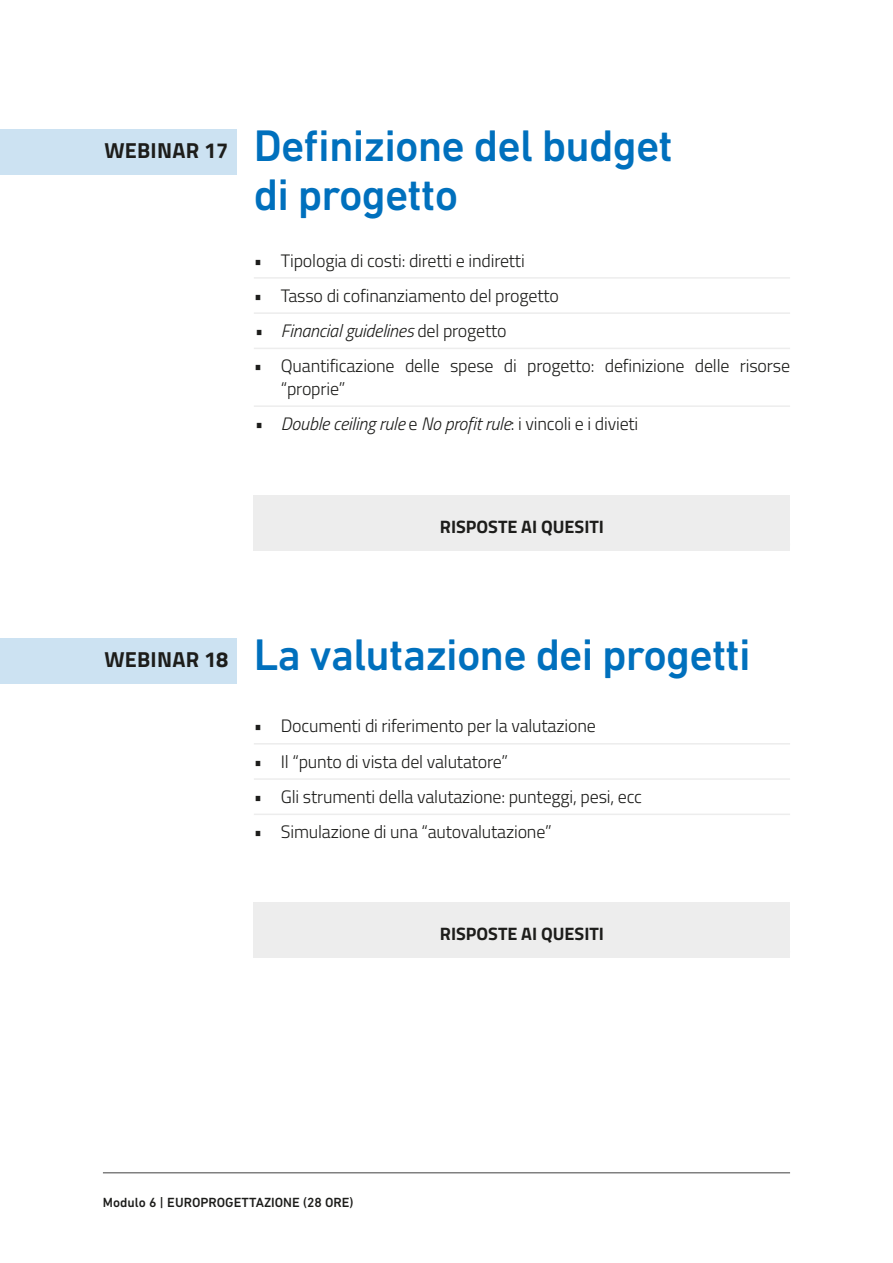
<style>
.page{position:relative;width:893px;height:1263px;background:#fff}
.page>*{position:absolute;margin:0;border:0;box-sizing:border-box;transform-origin:0 0}
.t1{font:500 45px/48.8px "DIN Next LT Pro";letter-spacing:-.02em;color:#0070bd}
.t2{font:700 21.75px "Titillium Web";letter-spacing:.01em;color:#1d1d1b}
.t3{font:300 18px/22.5px "Titillium Web";letter-spacing:-.01em;color:#1d1d1b}
.t4{font:italic 300 18px "Titillium Web";letter-spacing:-.01em;color:#1d1d1b}
.t5{font:700 18px "Titillium Web";color:#1d1d1b}
.t6{font:500 13.5px "DIN Next LT Pro";color:#1d1d1b}
.s1{font-style:normal}
.s2{font-family:"Titillium Web";font-weight:700;font-size:21.75px;color:#1d1d1b}
</style>
<div class="page">
<hr style="left:103px;top:1172px;width:687px;height:1px;background:#808080">
<div style="left:0;top:129px;width:237px;height:46px;background:#cce2f2"></div>
<div style="left:254px;top:495px;width:536px;height:56px;background:#ededed"></div>
<hr style="left:254px;top:277px;width:536px;height:2px;background:#ededed">
<hr style="left:254px;top:312px;width:536px;height:2px;background:#ededed">
<hr style="left:254px;top:348px;width:536px;height:1px;background:#ededed">
<hr style="left:254px;top:405px;width:536px;height:2px;background:#ededed">
<div style="left:0;top:638px;width:237px;height:46px;background:#cce2f2"></div>
<div style="left:254px;top:902px;width:536px;height:56px;background:#ededed"></div>
<hr style="left:254px;top:743px;width:536px;height:1px;background:#ededed">
<hr style="left:254px;top:778px;width:536px;height:2px;background:#ededed">
<hr style="left:254px;top:813px;width:536px;height:2px;background:#ededed">
<p class="t2" style="left:104px;top:134px;width:125px">WEBINAR 17</p>
<h1 class="t1" style="left:254px;top:121px;width:421px">Definizione del budget di progetto</h1>
<p class="t3" style="left:254px;top:248px;width:272px">• Tipologia di costi: diretti e indiretti</p>
<p class="t3" style="left:254px;top:283px;width:307px">• Tasso di cofinanziamento del progetto</p>
<p class="t4" style="left:254px;top:318px;width:254px">• Financial guidelines <span class="s1">del progetto</span></p>
<p class="t3" style="left:281px;top:354px;width:511px;text-indent:-27px">• Quantificazione delle spese di progetto: definizione delle risorse “proprie”</p>
<p class="t4" style="left:254px;top:411px;width:386px">• Double ceiling rule <span class="s1">e</span> No profit rule<span class="s1">: i vincoli e i divieti</span></p>
<p class="t5" style="left:440px;top:513px;width:166px">RISPOSTE AI QUESITI</p>
<h1 class="t1" style="left:104px;top:629px;width:648px"><span class="s2">WEBINAR 18</span> La valutazione dei progetti</h1>
<p class="t3" style="left:254px;top:714px;width:343px">• Documenti di riferimento per la valutazione</p>
<p class="t3" style="left:254px;top:749px;width:256px">• Il “punto di vista del valutatore”</p>
<p class="t3" style="left:254px;top:784px;width:390px">• Gli strumenti della valutazione: punteggi, pesi, ecc</p>
<p class="t3" style="left:254px;top:820px;width:299px">• Simulazione di una “autovalutazione”</p>
<p class="t5" style="left:440px;top:920px;width:166px">RISPOSTE AI QUESITI</p>
<p class="t6" style="left:103px;top:1194px;width:252px">Modulo 6 | EUROPROGETTAZIONE (28 ORE)</p>
</div>
